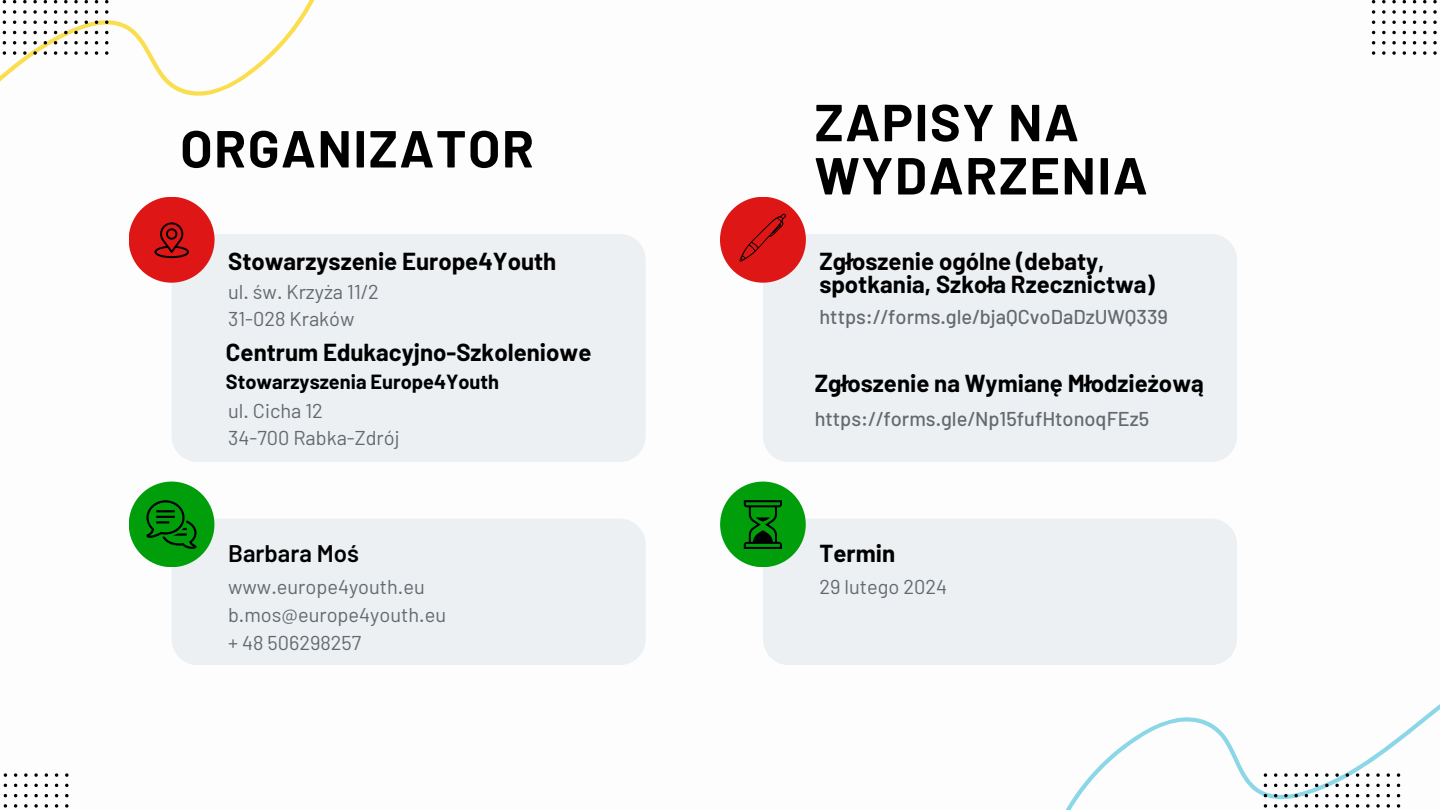
<style>
.page{position:relative;width:1440px;height:810px;background:#fff}
.page>*{position:absolute;margin:0;border:0;box-sizing:border-box;transform-origin:0 0}
.t1{font:700 52px/53.2px "Barlow";letter-spacing:.03em;color:#000}
.t2{font:700 24px/23.2px "Barlow";color:#000}
.t3{font:600 24px "Barlow";color:#000}
.t4{font:20px "Barlow";color:#63696f}
.t5{font:500 20px "Barlow";color:#63696f}
.t6{font:700 20px "Barlow";color:#000}
</style>
<div class="page">
<div style="left:172px;top:234px;width:474px;height:228px;background:#ecf0f3;border-radius:26px"></div>
<div style="left:172px;top:519px;width:474px;height:146px;background:#ecf0f3;border-radius:26px"></div>
<div style="left:129px;top:197px;width:86px;height:86px;background:#df1616;border-radius:50%"></div>
<div style="left:129px;top:482px;width:85px;height:85px;background:#009e0b;border-radius:50%"></div>
<svg style="left:0;top:0;width:315px;height:239px"></svg>
<svg style="left:3px;top:10px;width:3px;height:4px"></svg>
<svg style="left:3px;top:51px;width:3px;height:4px"></svg>
<svg style="left:13px;top:10px;width:3px;height:4px"></svg>
<svg style="left:13px;top:51px;width:3px;height:4px"></svg>
<svg style="left:23px;top:0;width:4px;height:3px"></svg>
<svg style="left:23px;top:10px;width:4px;height:4px"></svg>
<svg style="left:23px;top:21px;width:4px;height:3px"></svg>
<svg style="left:23px;top:31px;width:4px;height:3px"></svg>
<svg style="left:23px;top:41px;width:4px;height:3px"></svg>
<svg style="left:23px;top:51px;width:4px;height:4px"></svg>
<svg style="left:33px;top:0;width:4px;height:3px"></svg>
<svg style="left:33px;top:10px;width:4px;height:4px"></svg>
<svg style="left:33px;top:21px;width:4px;height:3px"></svg>
<svg style="left:33px;top:31px;width:4px;height:3px"></svg>
<svg style="left:33px;top:41px;width:4px;height:3px"></svg>
<svg style="left:33px;top:51px;width:4px;height:4px"></svg>
<svg style="left:44px;top:10px;width:3px;height:4px"></svg>
<svg style="left:44px;top:51px;width:3px;height:4px"></svg>
<svg style="left:54px;top:10px;width:3px;height:4px"></svg>
<svg style="left:54px;top:51px;width:3px;height:4px"></svg>
<svg style="left:64px;top:0;width:4px;height:3px"></svg>
<svg style="left:64px;top:10px;width:4px;height:4px"></svg>
<svg style="left:64px;top:21px;width:4px;height:3px"></svg>
<svg style="left:64px;top:31px;width:4px;height:3px"></svg>
<svg style="left:64px;top:41px;width:4px;height:3px"></svg>
<svg style="left:64px;top:51px;width:4px;height:4px"></svg>
<svg style="left:74px;top:0;width:4px;height:3px"></svg>
<svg style="left:74px;top:10px;width:4px;height:4px"></svg>
<svg style="left:74px;top:21px;width:4px;height:3px"></svg>
<svg style="left:74px;top:31px;width:4px;height:3px"></svg>
<svg style="left:74px;top:41px;width:4px;height:3px"></svg>
<svg style="left:74px;top:51px;width:4px;height:4px"></svg>
<svg style="left:85px;top:10px;width:3px;height:4px"></svg>
<svg style="left:85px;top:51px;width:3px;height:4px"></svg>
<svg style="left:95px;top:10px;width:3px;height:4px"></svg>
<svg style="left:95px;top:51px;width:3px;height:4px"></svg>
<svg style="left:105px;top:10px;width:3px;height:4px"></svg>
<svg style="left:105px;top:51px;width:3px;height:4px"></svg>
<svg style="left:1065px;top:704px;width:375px;height:106px"></svg>
<svg style="left:1264px;top:773px;width:3px;height:4px"></svg>
<svg style="left:1264px;top:804px;width:3px;height:4px"></svg>
<svg style="left:1274px;top:773px;width:3px;height:4px"></svg>
<svg style="left:1274px;top:804px;width:3px;height:4px"></svg>
<svg style="left:1284px;top:773px;width:4px;height:4px"></svg>
<svg style="left:1284px;top:784px;width:4px;height:3px"></svg>
<svg style="left:1284px;top:794px;width:4px;height:3px"></svg>
<svg style="left:1284px;top:804px;width:4px;height:4px"></svg>
<svg style="left:1294px;top:773px;width:4px;height:4px"></svg>
<svg style="left:1294px;top:784px;width:4px;height:3px"></svg>
<svg style="left:1294px;top:794px;width:4px;height:3px"></svg>
<svg style="left:1294px;top:804px;width:4px;height:4px"></svg>
<svg style="left:1305px;top:773px;width:3px;height:4px"></svg>
<svg style="left:1305px;top:804px;width:3px;height:4px"></svg>
<svg style="left:1315px;top:773px;width:3px;height:4px"></svg>
<svg style="left:1315px;top:804px;width:3px;height:4px"></svg>
<svg style="left:1325px;top:773px;width:4px;height:4px"></svg>
<svg style="left:1325px;top:784px;width:4px;height:3px"></svg>
<svg style="left:1325px;top:794px;width:4px;height:3px"></svg>
<svg style="left:1325px;top:804px;width:4px;height:4px"></svg>
<svg style="left:1335px;top:773px;width:4px;height:4px"></svg>
<svg style="left:1335px;top:784px;width:4px;height:3px"></svg>
<svg style="left:1335px;top:794px;width:4px;height:3px"></svg>
<svg style="left:1335px;top:804px;width:4px;height:4px"></svg>
<svg style="left:1346px;top:773px;width:3px;height:4px"></svg>
<svg style="left:1346px;top:804px;width:3px;height:4px"></svg>
<svg style="left:1356px;top:773px;width:3px;height:4px"></svg>
<svg style="left:1356px;top:804px;width:3px;height:4px"></svg>
<svg style="left:1366px;top:773px;width:4px;height:4px"></svg>
<svg style="left:1366px;top:784px;width:4px;height:3px"></svg>
<svg style="left:1366px;top:794px;width:4px;height:3px"></svg>
<svg style="left:1366px;top:804px;width:4px;height:4px"></svg>
<svg style="left:1376px;top:773px;width:4px;height:4px"></svg>
<svg style="left:1376px;top:784px;width:4px;height:3px"></svg>
<svg style="left:1376px;top:794px;width:4px;height:3px"></svg>
<svg style="left:1376px;top:804px;width:4px;height:4px"></svg>
<svg style="left:1387px;top:773px;width:3px;height:4px"></svg>
<svg style="left:1387px;top:804px;width:3px;height:4px"></svg>
<svg style="left:1397px;top:773px;width:3px;height:4px"></svg>
<svg style="left:1397px;top:804px;width:3px;height:4px"></svg>
<svg style="left:1372px;top:10px;width:3px;height:4px"></svg>
<svg style="left:1372px;top:51px;width:3px;height:4px"></svg>
<svg style="left:1382px;top:0;width:4px;height:3px"></svg>
<svg style="left:1382px;top:10px;width:4px;height:4px"></svg>
<svg style="left:1382px;top:21px;width:4px;height:3px"></svg>
<svg style="left:1382px;top:31px;width:4px;height:3px"></svg>
<svg style="left:1382px;top:41px;width:4px;height:3px"></svg>
<svg style="left:1382px;top:51px;width:4px;height:4px"></svg>
<svg style="left:1392px;top:0;width:4px;height:3px"></svg>
<svg style="left:1392px;top:10px;width:4px;height:4px"></svg>
<svg style="left:1392px;top:21px;width:4px;height:3px"></svg>
<svg style="left:1392px;top:31px;width:4px;height:3px"></svg>
<svg style="left:1392px;top:41px;width:4px;height:3px"></svg>
<svg style="left:1392px;top:51px;width:4px;height:4px"></svg>
<svg style="left:1403px;top:10px;width:3px;height:4px"></svg>
<svg style="left:1403px;top:51px;width:3px;height:4px"></svg>
<svg style="left:1413px;top:10px;width:3px;height:4px"></svg>
<svg style="left:1413px;top:51px;width:3px;height:4px"></svg>
<svg style="left:1423px;top:10px;width:3px;height:4px"></svg>
<svg style="left:1423px;top:51px;width:3px;height:4px"></svg>
<svg style="left:1433px;top:0;width:4px;height:3px"></svg>
<svg style="left:1433px;top:10px;width:4px;height:4px"></svg>
<svg style="left:1433px;top:21px;width:4px;height:3px"></svg>
<svg style="left:1433px;top:31px;width:4px;height:3px"></svg>
<svg style="left:1433px;top:41px;width:4px;height:3px"></svg>
<svg style="left:1433px;top:51px;width:4px;height:4px"></svg>
<svg style="left:4px;top:773px;width:3px;height:4px"></svg>
<svg style="left:4px;top:804px;width:3px;height:4px"></svg>
<svg style="left:14px;top:773px;width:3px;height:4px"></svg>
<svg style="left:14px;top:804px;width:3px;height:4px"></svg>
<svg style="left:24px;top:773px;width:4px;height:4px"></svg>
<svg style="left:24px;top:784px;width:4px;height:3px"></svg>
<svg style="left:24px;top:794px;width:4px;height:3px"></svg>
<svg style="left:24px;top:804px;width:4px;height:4px"></svg>
<svg style="left:34px;top:773px;width:4px;height:4px"></svg>
<svg style="left:34px;top:784px;width:4px;height:3px"></svg>
<svg style="left:34px;top:794px;width:4px;height:3px"></svg>
<svg style="left:34px;top:804px;width:4px;height:4px"></svg>
<svg style="left:45px;top:773px;width:3px;height:4px"></svg>
<svg style="left:45px;top:804px;width:3px;height:4px"></svg>
<svg style="left:55px;top:773px;width:3px;height:4px"></svg>
<svg style="left:55px;top:804px;width:3px;height:4px"></svg>
<svg style="left:65px;top:773px;width:3px;height:4px"></svg>
<svg style="left:65px;top:804px;width:3px;height:4px"></svg>
<svg style="left:154px;top:222px;width:35px;height:36px"></svg>
<div style="left:763px;top:234px;width:474px;height:228px;background:#ecf0f3;border-radius:26px"></div>
<div style="left:720px;top:197px;width:86px;height:86px;background:#df1616;border-radius:50%"></div>
<svg style="left:146px;top:500px;width:51px;height:49px"></svg>
<div style="left:763px;top:519px;width:474px;height:146px;background:#ecf0f3;border-radius:26px"></div>
<div style="left:720px;top:482px;width:86px;height:85px;background:#009e0b;border-radius:50%"></div>
<svg style="left:740px;top:213px;width:46px;height:49px"></svg>
<svg style="left:744px;top:500px;width:38px;height:49px"></svg>
<p class="t1" style="left:180px;top:120px;width:355px">ORGANIZATOR</p>
<p class="t2" style="left:228px;top:249px;width:330px">Stowarzyszenie Europe4Youth</p>
<h1 class="t4" style="left:228px;top:279px;width:152px">ul. św. Krzyża 11/2</h1>
<h1 class="t4" style="left:228px;top:306px;width:128px">31-028 Kraków</h1>
<h2 class="t2" style="left:226px;top:339px;width:367px">Centrum Edukacyjno-Szkoleniowe</h2>
<h2 class="t6" style="left:226px;top:369px;width:275px">Stowarzyszenia Europe4Youth</h2>
<p class="t4" style="left:228px;top:398px;width:96px">ul. Cicha 12</p>
<p class="t4" style="left:228px;top:425px;width:173px">34-700 Rabka-Zdrój</p>
<p class="t3" style="left:228px;top:538px;width:132px">Barbara Moś</p>
<p class="t4" style="left:228px;top:574px;width:198px">www.europe4youth.eu</p>
<p class="t4" style="left:228px;top:602px;width:219px">b.mos@europe4youth.eu</p>
<h2 class="t4" style="left:228px;top:630px;width:135px">+ 48 506298257</h2>
<p class="t1" style="left:815px;top:94px;width:334px">ZAPISY NA<br>WYDARZENIA</p>
<h3 class="t2" style="left:819px;top:249px;width:337px">Zgłoszenie ogólne (debaty, spotkania, Szkoła Rzecznictwa)</h3>
<h3 class="t5" style="left:819px;top:304px;width:350px">https://forms.gle/bjaQCvoDaDzUWQ339</h3>
<h2 class="t2" style="left:815px;top:371px;width:392px">Zgłoszenie na Wymianę Młodzieżową</h2>
<h2 class="t5" style="left:815px;top:406px;width:336px">https://forms.gle/Np15fufHtonoqFEz5</h2>
<p class="t2" style="left:819px;top:541px;width:77px">Termin</p>
<p class="t4" style="left:819px;top:574px;width:129px">29 lutego 2024</p>
</div>
